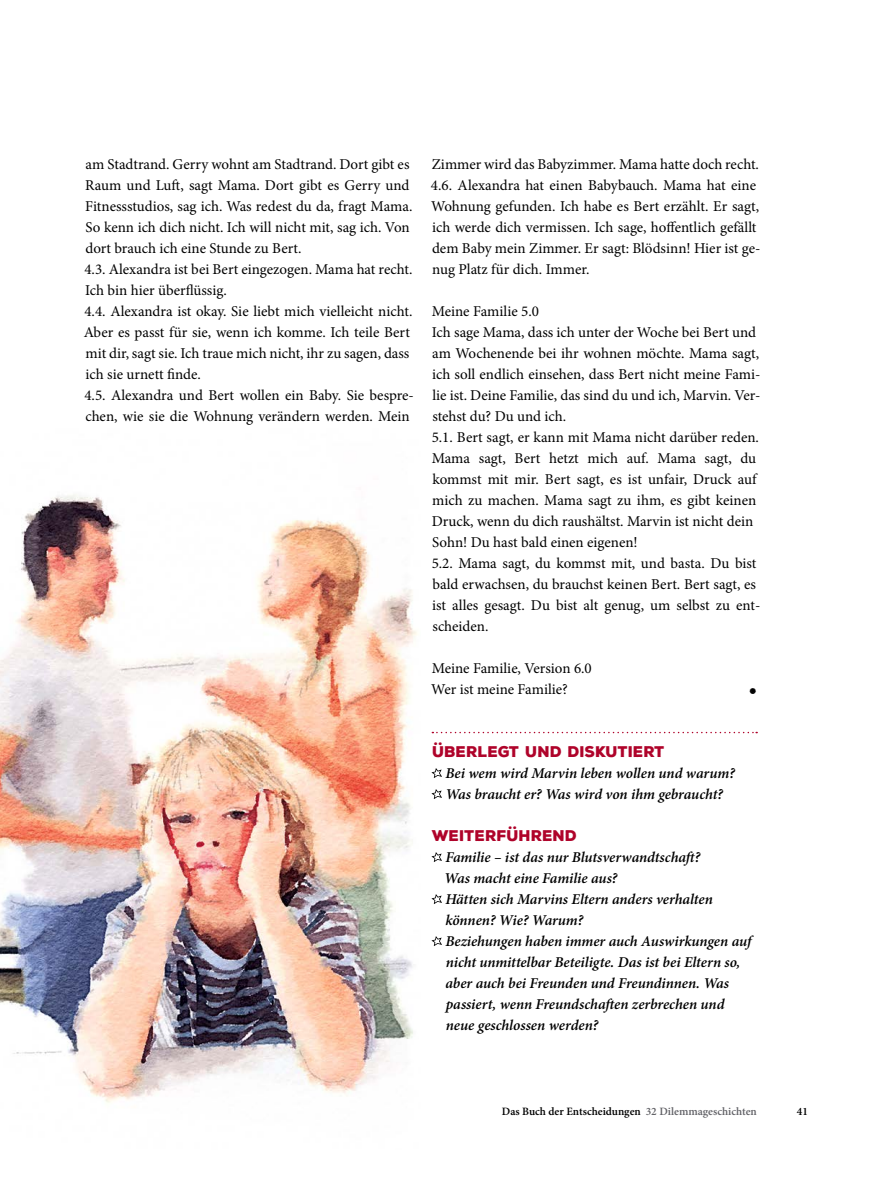
<style>
.page{position:relative;width:893px;height:1191px;background:#fff}
.page>*{position:absolute;margin:0;border:0;box-sizing:border-box;transform-origin:0 0}
.t1{font:15px/21px "Minion Pro";color:#000}
.t2{font:italic 600 15px/21px "Minion Pro";letter-spacing:-.005em;color:#000}
.t3{font:900 15px "Nexa Rust Sans";color:#af032a}
.t4{font:15px "Nexa Rust Extras Free";color:#000}
.t5{font:600 11.25px "Minion Pro";color:#000}
.s1{color:#626267}
</style>
<div class="page">
<img style="left:0;top:494px;width:417px;height:609px">
<svg style="left:432px;top:732px;width:325px;height:1px"></svg>
<svg style="left:431px;top:768px;width:11px;height:10px"></svg>
<svg style="left:431px;top:789px;width:11px;height:10px"></svg>
<svg style="left:431px;top:852px;width:11px;height:10px"></svg>
<svg style="left:431px;top:894px;width:11px;height:10px"></svg>
<svg style="left:431px;top:936px;width:11px;height:10px"></svg>
<p class="t1" style="left:84px;top:154px;width:332px">am Stadtrand. Gerry wohnt am Stadtrand. Dort gibt es Raum und Luft, sagt Mama. Dort gibt es Gerry und Fitnessstudios, sag ich. Was redest du da, fragt Mama.<br>So kenn ich dich nicht. Ich will nicht mit, sag ich. Von dort brauch ich eine Stunde zu Bert.<br>4.3. Alexandra ist bei Bert eingezogen. Mama hat recht.<br>Ich bin hier überflüssig.<br>4.4. Alexandra ist okay. Sie liebt mich vielleicht nicht.<br>Aber es passt für sie, wenn ich komme. Ich teile Bert mit dir, sagt sie. Ich traue mich nicht, ihr zu sagen, dass ich sie urnett finde.<br>4.5. Alexandra und Bert wollen ein Baby. Sie bespre&shy;chen, wie sie die Wohnung verändern werden. Mein</p>
<p class="t1" style="left:431px;top:154px;width:331px">Zimmer wird das Babyzimmer. Mama hatte doch recht.<br>4.6. Alexandra hat einen Babybauch. Mama hat eine Wohnung gefunden. Ich habe es Bert erzählt. Er sagt, ich werde dich vermissen. Ich sage, hoffentlich gefällt dem Baby mein Zimmer. Er sagt: Blödsinn! Hier ist ge&shy;nug Platz für dich. Immer.</p>
<p class="t1" style="left:432px;top:301px;width:330px">Meine Familie 5.0<br>Ich sage Mama, dass ich unter der Woche bei Bert und am Wochenende bei ihr wohnen möchte. Mama sagt, ich soll endlich einsehen, dass Bert nicht meine Fami&shy;lie ist. Deine Familie, das sind du und ich, Marvin. Ver&shy;stehst du? Du und ich.<br>5.1. Bert sagt, er kann mit Mama nicht darüber reden.<br>Mama sagt, Bert hetzt mich auf. Mama sagt, du kommst mit mir. Bert sagt, es ist unfair, Druck auf mich zu machen. Mama sagt zu ihm, es gibt keinen Druck, wenn du dich raushältst. Marvin ist nicht dein Sohn! Du hast bald einen eigenen!<br>5.2. Mama sagt, du kommst mit, und basta. Du bist bald erwachsen, du brauchst keinen Bert. Bert sagt, es ist alles gesagt. Du bist alt genug, um selbst zu ent&shy;scheiden.</p>
<p class="t1" style="left:431px;top:658px;width:162px">Meine Familie, Version 6.0<br>Wer ist meine Familie?</p>
<p class="t4" style="left:749px;top:680px;width:9px">B</p>
<p class="t3" style="left:433px;top:741px;width:234px">ÜBERLEGT UND DISKUTIERT</p>
<p class="t2" style="left:445px;top:762px;width:291px">Bei wem wird Marvin leben wollen und warum?<br>Was braucht er? Was wird von ihm gebraucht?</p>
<p class="t3" style="left:432px;top:825px;width:147px">WEITERFÜHREND</p>
<p class="t2" style="left:444px;top:846px;width:309px">Familie – ist das nur Blutsverwandtschaft?<br>Was macht eine Familie aus?<br>Hätten sich Marvins Eltern anders verhalten können? Wie? Warum?<br>Beziehungen haben immer auch Auswirkungen auf nicht unmittelbar Beteiligte. Das ist bei Eltern so, aber auch bei Freunden und Freundinnen. Was passiert, wenn Freundschaften zerbrechen und neue geschlossen werden?</p>
<p class="t5" style="left:502px;top:1104px;width:257px">Das Buch der Entscheidungen <span class="s1">32 Dilemmageschichten</span></p>
<p class="t5" style="left:797px;top:1104px;width:13px">41</p>
</div>
